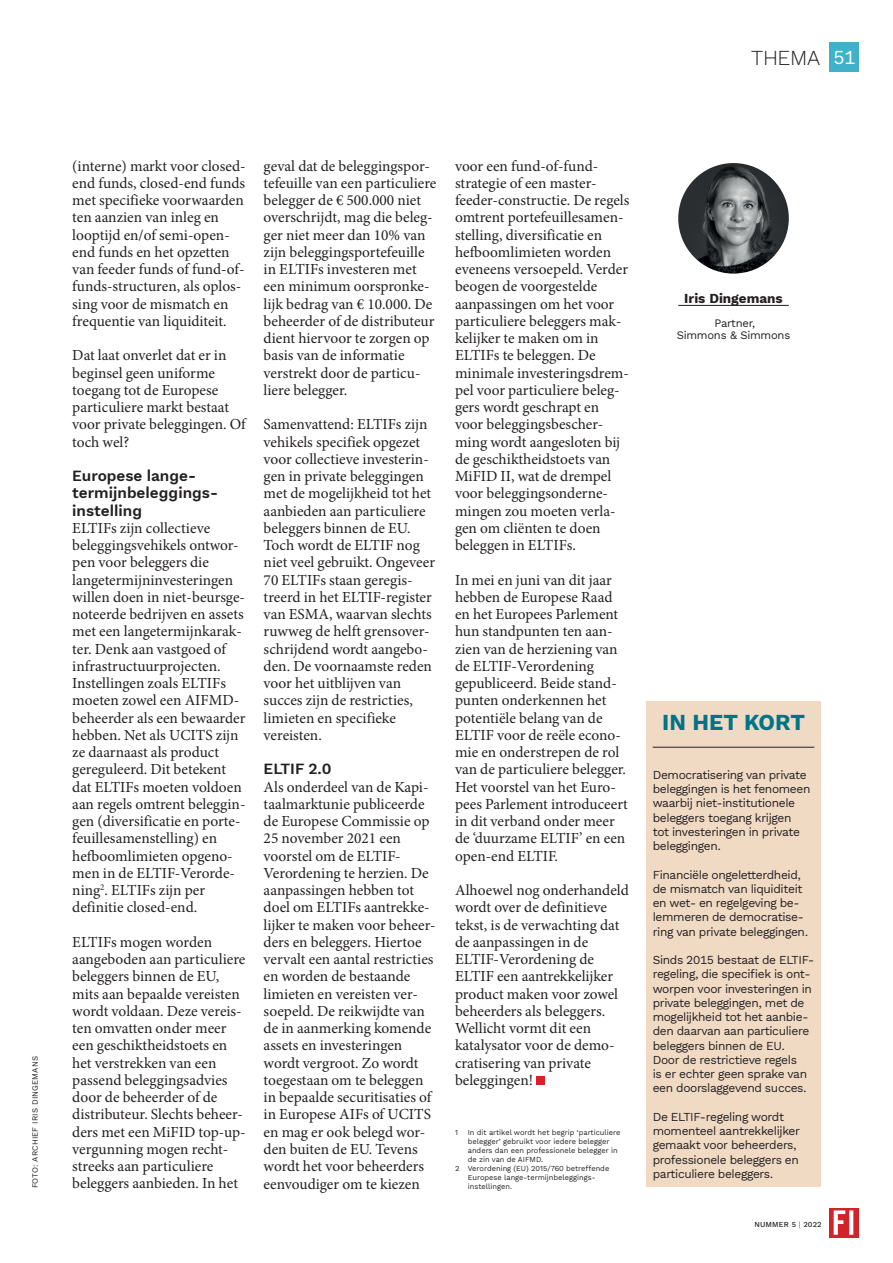
<style>
.page{position:relative;width:893px;height:1263px;background:#fff}
.page>*{position:absolute;margin:0;border:0;box-sizing:border-box;transform-origin:0 0}
.t1{font:700 22.5px "Work Sans";color:#007487}
.t2{font:300 21px "Work Sans";letter-spacing:-.015em;color:#231f20}
.t3{font:15.3px/17.2px "Minion Pro";color:#231f20}
.t4{font:600 15.3px/17.2px "Work Sans";color:#231f20}
.t5{font:700 13.5px "Work Sans";color:#231f20}
.t6{font:12px/14.2px "Work Sans";letter-spacing:-.03em;color:#231f20}
.t7{font:11.25px/12px "Work Sans";letter-spacing:-.02em;color:#231f20;text-align:center}
.t8{font:7.95px "Work Sans";letter-spacing:.02em;color:#231f20}
.t9{font:7.5px "Work Sans";color:#231f20}
.t10{font:500 7.5px "Work Sans";letter-spacing:.02em;color:#231f20}
.s1{font-weight:400;font-size:19.5px;color:#fff}
.s2{font-weight:400;color:#d1232a}
</style>
<div class="page">
<svg style="left:829px;top:1208px;width:30px;height:29px"></svg>
<svg style="left:834px;top:1210px;width:19px;height:25px"></svg>
<div style="left:536px;top:1076px;width:9px;height:9px;background:#d1232a"></div>
<img style="left:678px;top:163px;width:111px;height:111px;border-radius:55px">
<hr style="left:678px;top:305px;width:111px;height:1px;background:#231f20">
<div style="left:646px;top:701px;width:175px;height:485px;background:#f0dac4"></div>
<hr style="left:653px;top:747px;width:161px;height:1px;background:#231f20">
<div style="left:829px;top:43px;width:30px;height:29px;background:#3fb1c8"></div>
<h2 class="t2" style="left:751px;top:42px;width:106px">THEMA <span class="s1">51</span></h2>
<p class="t8" style="left:29px;top:1188px;width:134px;rotate:-90deg">FOTO: ARCHIEF IRIS DINGEMANS</p>
<p class="t3" style="left:72px;top:157px;width:175px">(interne) markt voor closed&shy;end funds, closed-end funds met specifieke voorwaarden ten aanzien van inleg en looptijd en/of semi-open&shy;end funds en het opzetten van feeder funds of fund-of&shy;funds-structuren, als oplos&shy;sing voor de mismatch en frequentie van liquiditeit.</p>
<p class="t3" style="left:72px;top:347px;width:175px">Dat laat onverlet dat er in beginsel geen uniforme toegang tot de Europese particuliere markt bestaat voor private beleggingen. Of toch wel?</p>
<p class="t4" style="left:72px;top:467px;width:147px">Europese lange&shy;termijnbeleggings&shy;instelling</p>
<p class="t3" style="left:72px;top:519px;width:175px">ELTIFs zijn collectieve beleggingsvehikels ontwor&shy;pen voor beleggers die langetermijninvesteringen willen doen in niet-beursge&shy;noteerde bedrijven en assets met een langetermijnkarak&shy;ter. Denk aan vastgoed of infrastructuurprojecten.<br>Instellingen zoals ELTIFs moeten zowel een AIFMD&shy;beheerder als een bewaarder hebben. Net als UCITS zijn ze daarnaast als product gereguleerd. Dit betekent dat ELTIFs moeten voldoen aan regels omtrent beleggin&shy;gen (diversificatie en porte&shy;feuillesamenstelling) en hefboomlimieten opgeno&shy;men in de ELTIF-Verorde&shy;ning<sup>2</sup>. ELTIFs zijn per definitie closed-end.</p>
<p class="t3" style="left:72px;top:933px;width:175px">ELTIFs mogen worden aangeboden aan particuliere beleggers binnen de EU, mits aan bepaalde vereisten wordt voldaan. Deze vereis&shy;ten omvatten onder meer een geschiktheidstoets en het verstrekken van een passend beleggingsadvies door de beheerder of de distributeur. Slechts beheer&shy;ders met een MiFID top-up&shy;vergunning mogen recht&shy;streeks aan particuliere beleggers aanbieden. In het</p>
<p class="t3" style="left:264px;top:157px;width:174px">geval dat de beleggingspor&shy;tefeuille van een particuliere belegger de € 500.000 niet overschrijdt, mag die beleg&shy;ger niet meer dan 10% van zijn beleggingsportefeuille in ELTIFs investeren met een minimum oorspronke&shy;lijk bedrag van € 10.000. De beheerder of de distributeur dient hiervoor te zorgen op basis van de informatie verstrekt door de particu&shy;liere belegger.</p>
<p class="t3" style="left:264px;top:416px;width:173px">Samenvattend: ELTIFs zijn vehikels specifiek opgezet voor collectieve investerin&shy;gen in private beleggingen met de mogelijkheid tot het aanbieden aan particuliere beleggers binnen de EU.<br>Toch wordt de ELTIF nog niet veel gebruikt. Ongeveer<br>70 ELTIFs staan geregis&shy;treerd in het ELTIF-register van ESMA, waarvan slechts ruwweg de helft grensover&shy;schrijdend wordt aangebo&shy;den. De voornaamste reden voor het uitblijven van succes zijn de restricties, limieten en specifieke vereisten.</p>
<p class="t4" style="left:264px;top:760px;width:69px">ELTIF 2.0</p>
<p class="t3" style="left:264px;top:778px;width:173px">Als onderdeel van de Kapi&shy;taalmarktunie publiceerde de Europese Commissie op<br>25 november 2021 een voorstel om de ELTIF-<br>Verordening te herzien. De aanpassingen hebben tot doel om ELTIFs aantrekke&shy;lijker te maken voor beheer&shy;ders en beleggers. Hiertoe vervalt een aantal restricties en worden de bestaande limieten en vereisten ver&shy;soepeld. De reikwijdte van de in aanmerking komende assets en investeringen wordt vergroot. Zo wordt toegestaan om te beleggen in bepaalde securitisaties of in Europese AIFs of UCITS en mag er ook belegd wor&shy;den buiten de EU. Tevens wordt het voor beheerders eenvoudiger om te kiezen</p>
<p class="t3" style="left:455px;top:157px;width:176px">voor een fund-of-fund&shy;strategie of een master&shy;feeder-constructie. De regels omtrent portefeuillesamen&shy;stelling, diversificatie en hefboomlimieten worden eveneens versoepeld. Verder beogen de voorgestelde aanpassingen om het voor particuliere beleggers mak&shy;kelijker te maken om in<br>ELTIFs te beleggen. De minimale investeringsdrem&shy;pel voor particuliere beleg&shy;gers wordt geschrapt en voor beleggingsbescher&shy;ming wordt aangesloten bij de geschiktheidstoets van<br>MiFID II, wat de drempel voor beleggingsonderne&shy;mingen zou moeten verla&shy;gen om cliënten te doen beleggen in ELTIFs.</p>
<p class="t3" style="left:455px;top:571px;width:174px">In mei en juni van dit jaar hebben de Europese Raad en het Europees Parlement hun standpunten ten aan&shy;zien van de herziening van de ELTIF-Verordening gepubliceerd. Beide stand&shy;punten onderkennen het potentiële belang van de<br>ELTIF voor de reële econo&shy;mie en onderstrepen de rol van de particuliere belegger.<br>Het voorstel van het Euro&shy;pees Parlement introduceert in dit verband onder meer de ‘duurzame ELTIF’ en een open-end ELTIF.</p>
<p class="t3" style="left:455px;top:882px;width:175px">Alhoewel nog onderhandeld wordt over de definitieve tekst, is de verwachting dat de aanpassingen in de<br>ELTIF-Verordening de<br>ELTIF een aantrekkelijker product maken voor zowel beheerders als beleggers.<br>Wellicht vormt dit een katalysator voor de demo&shy;cratisering van private beleggingen!</p>
<p class="t9" style="left:455px;top:1126px;width:4px">1</p>
<p class="t9" style="left:468px;top:1126px;width:154px">In dit artikel wordt het begrip ‘particuliere</p>
<p class="t9" style="left:468px;top:1135px;width:143px">belegger’ gebruikt voor iedere belegger</p>
<p class="t9" style="left:468px;top:1144px;width:151px">anders dan een professionele belegger in</p>
<p class="t9" style="left:468px;top:1153px;width:77px">de zin van de AIFMD.</p>
<p class="t9" style="left:455px;top:1162px;width:156px">2 Verordening (EU) 2015/760 betreffende</p>
<p class="t9" style="left:468px;top:1171px;width:129px">Europese lange-termijnbeleggings-</p>
<p class="t9" style="left:468px;top:1180px;width:46px">instellingen.</p>
<p class="t5" style="left:684px;top:288px;width:100px">Iris Dingemans</p>
<p class="t7" style="left:677px;top:316px;width:115px">Partner,<br>Simmons &amp; Simmons</p>
<h1 class="t1" style="left:662px;top:705px;width:144px">IN HET KORT</h1>
<p class="t6" style="left:653px;top:767px;width:159px">Democratisering van private beleggingen is het fenomeen waarbij niet-institutionele beleggers toegang krijgen tot investeringen in private beleggingen.</p>
<p class="t6" style="left:653px;top:867px;width:157px">Financiële ongeletterdheid, de mismatch van liquiditeit en wet- en regelgeving be&shy;lemmeren de democratise&shy;ring van private beleggingen.</p>
<p class="t6" style="left:653px;top:952px;width:163px">Sinds 2015 bestaat de ELTIF&shy;regeling, die specifiek is ont&shy;worpen voor investeringen in private beleggingen, met de mogelijkheid tot het aanbie&shy;den daarvan aan particuliere beleggers binnen de EU.<br>Door de restrictieve regels<br>is er echter geen sprake van een doorslaggevend succes.</p>
<p class="t6" style="left:653px;top:1109px;width:149px">De ELTIF-regeling wordt momenteel aantrekkelijker gemaakt voor beheerders, professionele beleggers en particuliere beleggers.</p>
<p class="t10" style="left:754px;top:1219px;width:69px">NUMMER 5 <span class="s2">|</span> 2022</p>
</div>
